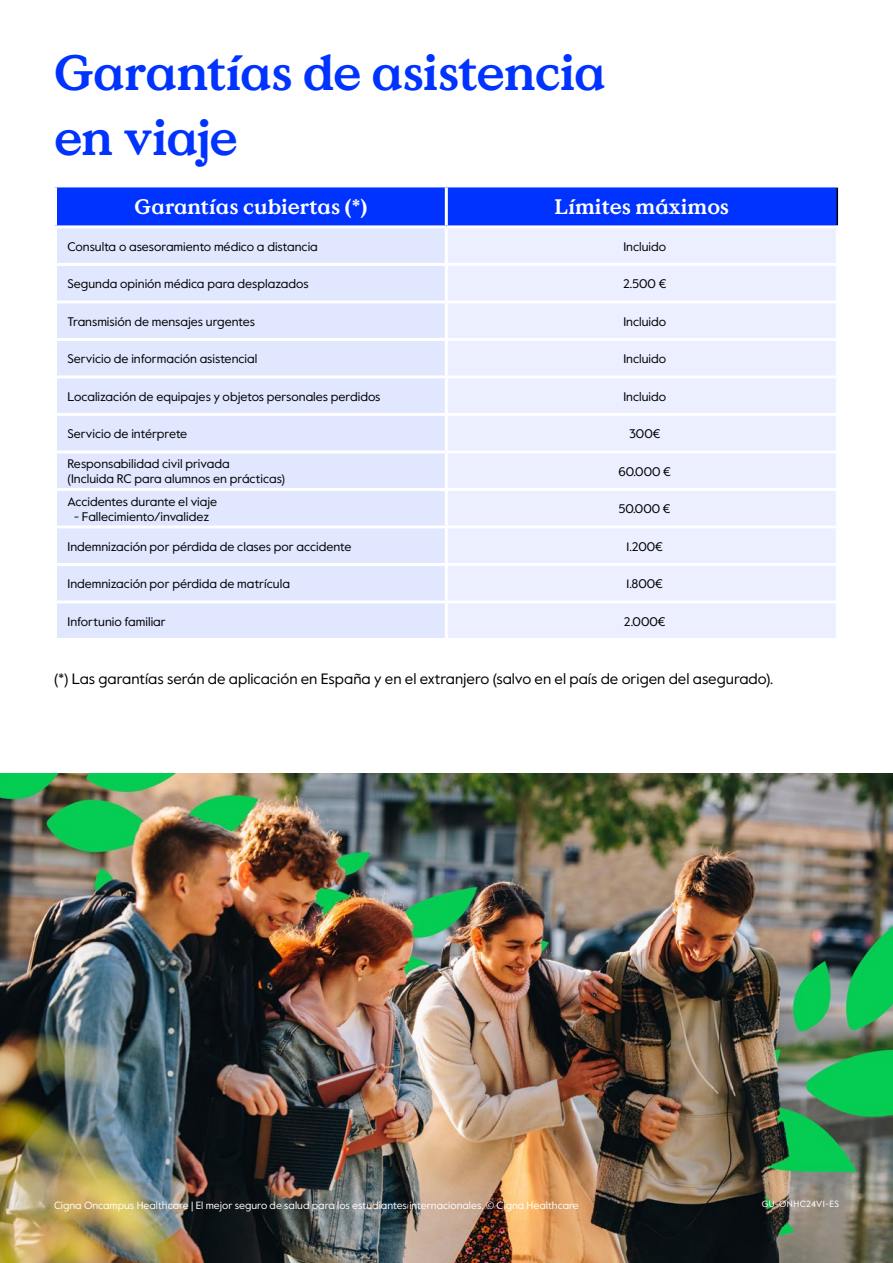
<style>
.page{position:relative;width:893px;height:1263px;background:#fff}
.page>*{position:absolute;margin:0;border:0;box-sizing:border-box;transform-origin:0 0}
.t1{font:700 49.5px/65.4px "Value Serif Pro";letter-spacing:-.025em;color:#03f}
.t2{font:700 21px "Value Serif Pro";color:#fff}
.t3{font:15px "Value Sans Pro";color:#000}
.t4{font:12.45px/15px "Value Sans Pro";color:#000}
.t5{font:10.5px "Value Sans Pro";color:#fff}
.t6{font:9px "Value Sans Pro";letter-spacing:.04em;color:#fff}
</style>
<div class="page">
<img style="left:0;top:773px;width:893px;height:490px">
<div style="left:55px;top:186px;width:391px;height:41px;background:#03f"></div>
<div style="left:446px;top:186px;width:391px;height:41px;background:#03f"></div>
<div style="left:57px;top:228px;width:388px;height:410px;background:#e0e7ff"></div>
<div style="left:448px;top:228px;width:388px;height:410px;background:#ebefff"></div>
<hr style="left:837px;top:187px;width:1px;height:38px;background:#000">
<hr style="left:54px;top:184px;width:392px;height:3px;background:#fff">
<hr style="left:54px;top:187px;width:3px;height:38px;background:#fff">
<hr style="left:54px;top:225px;width:392px;height:3px;background:#fff">
<hr style="left:446px;top:184px;width:392px;height:3px;background:#fff">
<hr style="left:445px;top:187px;width:3px;height:38px;background:#fff">
<hr style="left:446px;top:225px;width:393px;height:3px;background:#fff">
<hr style="left:54px;top:263px;width:392px;height:3px;background:#fff">
<hr style="left:446px;top:263px;width:393px;height:3px;background:#fff">
<hr style="left:54px;top:300px;width:392px;height:3px;background:#fff">
<hr style="left:446px;top:300px;width:393px;height:3px;background:#fff">
<hr style="left:54px;top:338px;width:392px;height:3px;background:#fff">
<hr style="left:446px;top:338px;width:393px;height:3px;background:#fff">
<hr style="left:54px;top:375px;width:392px;height:3px;background:#fff">
<hr style="left:446px;top:375px;width:393px;height:3px;background:#fff">
<hr style="left:54px;top:413px;width:392px;height:3px;background:#fff">
<hr style="left:446px;top:413px;width:393px;height:3px;background:#fff">
<hr style="left:54px;top:450px;width:392px;height:3px;background:#fff">
<hr style="left:446px;top:450px;width:393px;height:3px;background:#fff">
<hr style="left:54px;top:488px;width:392px;height:3px;background:#fff">
<hr style="left:446px;top:488px;width:393px;height:3px;background:#fff">
<hr style="left:54px;top:525px;width:392px;height:3px;background:#fff">
<hr style="left:446px;top:525px;width:393px;height:3px;background:#fff">
<hr style="left:54px;top:563px;width:392px;height:3px;background:#fff">
<hr style="left:446px;top:563px;width:393px;height:3px;background:#fff">
<hr style="left:54px;top:600px;width:392px;height:3px;background:#fff">
<hr style="left:446px;top:600px;width:393px;height:3px;background:#fff">
<h1 class="t1" style="left:54px;top:42px;width:553px">Garantías de asistencia en viaje</h1>
<h2 class="t2" style="left:135px;top:194px;width:234px">Garantías cubiertas (*)</h2>
<h2 class="t2" style="left:555px;top:194px;width:176px">Límites máximos</h2>
<p class="t4" style="left:67px;top:239px;width:252px">Consulta o asesoramiento médico a distancia</p>
<p class="t4" style="left:623px;top:239px;width:44px">Incluido</p>
<p class="t4" style="left:67px;top:276px;width:243px">Segunda opinión médica para desplazados</p>
<p class="t4" style="left:623px;top:276px;width:45px">2.500 €</p>
<p class="t4" style="left:67px;top:314px;width:189px">Transmisión de mensajes urgentes</p>
<p class="t4" style="left:623px;top:314px;width:44px">Incluido</p>
<p class="t4" style="left:67px;top:351px;width:191px">Servicio de información asistencial</p>
<p class="t4" style="left:623px;top:351px;width:44px">Incluido</p>
<p class="t4" style="left:67px;top:389px;width:315px">Localización de equipajes y objetos personales perdidos</p>
<p class="t4" style="left:623px;top:389px;width:44px">Incluido</p>
<p class="t4" style="left:67px;top:426px;width:121px">Servicio de intérprete</p>
<p class="t4" style="left:629px;top:426px;width:33px">300€</p>
<p class="t4" style="left:67px;top:456px;width:219px">Responsabilidad civil privada<br>(Incluida RC para alumnos en prácticas)</p>
<p class="t4" style="left:618px;top:464px;width:54px">60.000 €</p>
<p class="t4" style="left:67px;top:494px;width:151px">Accidentes durante el viaje</p>
<p class="t4" style="left:74px;top:509px;width:137px">- Fallecimiento/invalidez</p>
<p class="t4" style="left:619px;top:501px;width:53px">50.000 €</p>
<p class="t4" style="left:68px;top:539px;width:286px">Indemnización por pérdida de clases por accidente</p>
<p class="t4" style="left:626px;top:539px;width:38px">1.200€</p>
<p class="t4" style="left:68px;top:576px;width:224px">Indemnización por pérdida de matrícula</p>
<p class="t4" style="left:626px;top:576px;width:38px">1.800€</p>
<p class="t4" style="left:68px;top:614px;width:100px">Infortunio familiar</p>
<p class="t4" style="left:624px;top:614px;width:43px">2.000€</p>
<p class="t3" style="left:54px;top:670px;width:721px">(*) Las garantías serán de aplicación en España y en el extranjero (salvo en el país de origen del asegurado).</p>
<p class="t5" style="left:54px;top:1199px;width:526px">Cigna Oncampus Healthcare | El mejor seguro de salud para los estudiantes internacionales. © Cigna Healthcare</p>
<p class="t6" style="left:762px;top:1199px;width:79px">GU-ONHC24V1-ES</p>
</div>
